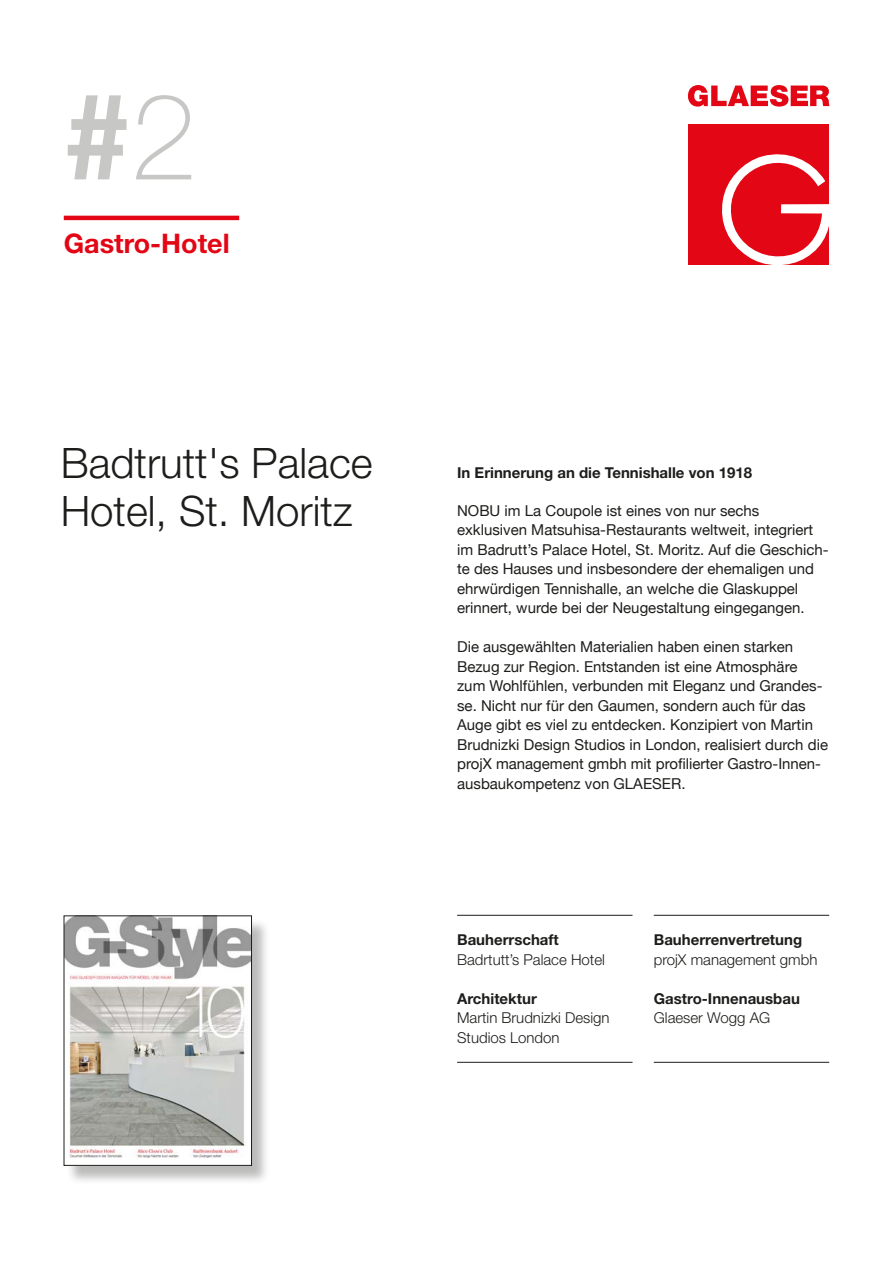
<style>
.page{position:relative;width:893px;height:1263px;background:#fff}
.page>*{position:absolute;margin:0;border:0;box-sizing:border-box;transform-origin:0 0}
.t1{font:700 120px "Helvetica Neue";color:#c7c7c6}
.t2{font:300 42px/48px "Helvetica Neue LT Std";color:#1d1d1b}
.t3{font:700 27px "Helvetica Neue";color:#e30614}
.t4{font:15px/19.5px "Helvetica Neue";color:#1d1d1b}
.t5{font:700 15px "Helvetica Neue";color:#1d1d1b}
.t6{font:300 15px/19.5px "Helvetica Neue LT Std";color:#1d1d1b}
.s1{font-weight:100}
</style>
<div class="page">
<svg style="left:688px;top:85px;width:141px;height:22px"></svg>
<div style="left:688px;top:124px;width:141px;height:140px;background:#e30614"></div>
<svg style="left:722px;top:154px;width:107px;height:110px"></svg>
<div style="left:66px;top:918px;width:205px;height:267px;background:#1d1d1b;opacity:.3"></div>
<img style="left:66px;top:918px;width:184px;height:245px">
<hr style="left:457px;top:915px;width:175px;height:1px;background:#1d1d1b">
<hr style="left:457px;top:1062px;width:175px;height:1px;background:#1d1d1b">
<hr style="left:654px;top:915px;width:175px;height:1px;background:#1d1d1b">
<hr style="left:654px;top:1062px;width:175px;height:1px;background:#1d1d1b">
<hr style="left:64px;top:216px;width:175px;height:4px;background:#e30614">
<h1 class="t1" style="left:64px;top:62px;width:135px">#<span class="s1">2</span></h1>
<h3 class="t3" style="left:64px;top:227px;width:167px">Gastro-Hotel</h3>
<h2 class="t2" style="left:61px;top:438px;width:313px">Badtrutt's Palace<br>Hotel, St. Moritz</h2>
<p class="t5" style="left:457px;top:464px;width:297px">In Erinnerung an die Tennishalle von 1918</p>
<p class="t4" style="left:457px;top:502px;width:373px">NOBU im La Coupole ist eines von nur sechs exklusiven Matsuhisa-Restaurants weltweit, integriert im Badrutt’s Palace Hotel, St. Moritz. Auf die Geschich&shy;te des Hauses und insbesondere der ehemaligen und ehrwürdigen Tennishalle, an welche die Glaskuppel erinnert, wurde bei der Neugestaltung eingegangen.</p>
<p class="t4" style="left:457px;top:638px;width:372px">Die ausgewählten Materialien haben einen starken Bezug zur Region. Entstanden ist eine Atmosphäre zum Wohlfühlen, verbunden mit Eleganz und Grandes&shy;se. Nicht nur für den Gaumen, sondern auch für das Auge gibt es viel zu entdecken. Konzipiert von Martin Brudnizki Design Studios in London, realisiert durch die projX management gmbh mit profilierter Gastro-Innen&shy;ausbaukompetenz von GLAESER.</p>
<p class="t5" style="left:457px;top:930px;width:103px">Bauherrschaft</p>
<p class="t6" style="left:457px;top:949px;width:149px">Badrtutt’s Palace Hotel</p>
<p class="t5" style="left:457px;top:989px;width:81px">Architektur</p>
<p class="t6" style="left:457px;top:1008px;width:154px">Martin Brudnizki Design<br>Studios London</p>
<p class="t5" style="left:654px;top:930px;width:150px">Bauherrenvertretung</p>
<p class="t6" style="left:654px;top:949px;width:165px">projX management gmbh</p>
<p class="t5" style="left:654px;top:989px;width:148px">Gastro-Innenausbau</p>
<p class="t6" style="left:654px;top:1008px;width:118px">Glaeser Wogg AG</p>
</div>
